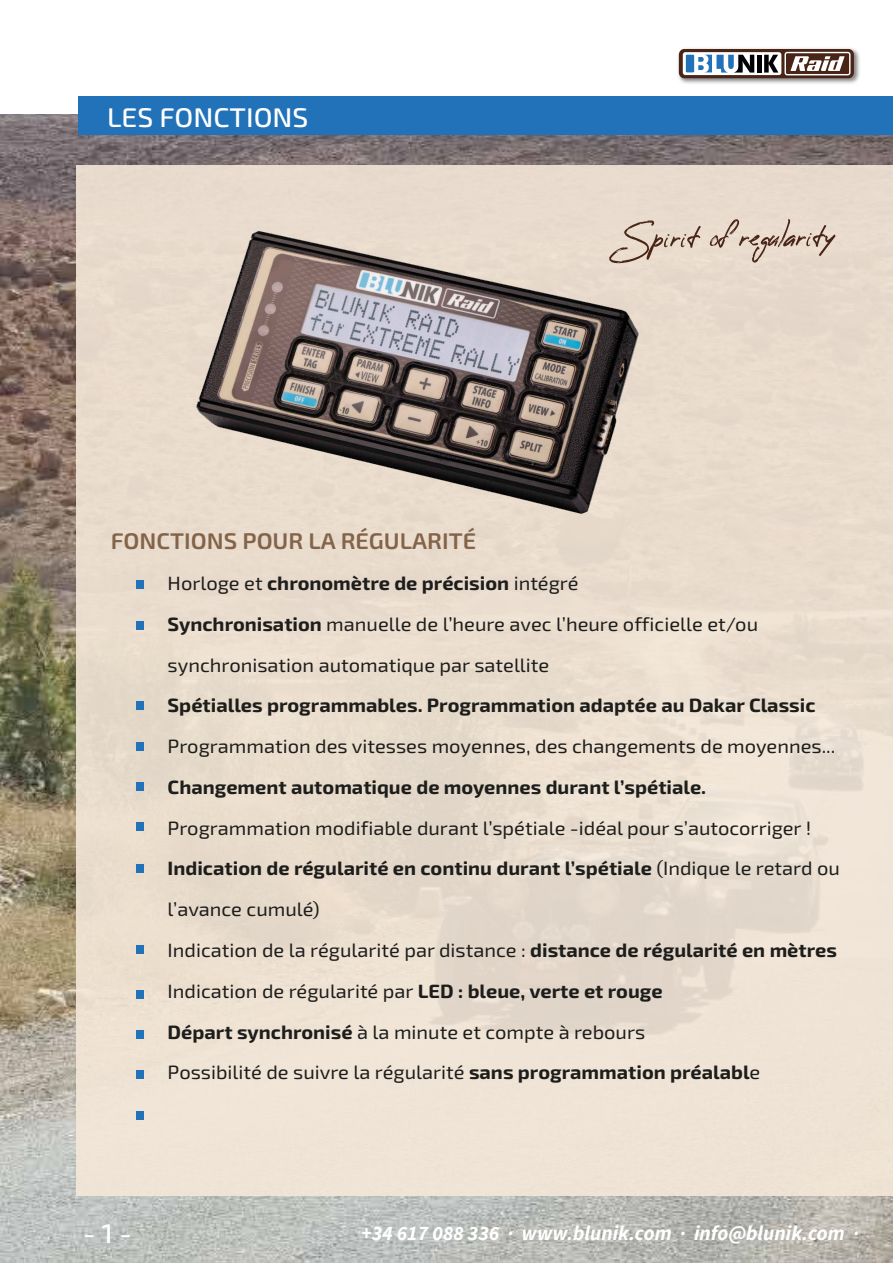
<style>
.page{position:relative;width:893px;height:1263px;background:#fff}
.page>*{position:absolute;margin:0;border:0;box-sizing:border-box;transform-origin:0 0}
.t1{font:500 27px "Exo 2";color:#fff;scale:1.05 1}
.t2{font:600 22.65px "Exo 2";color:#83644a;scale:1.05 1}
.t3{font:italic 700 20.55px "Source Sans Pro";color:#fff}
.t4{font:19.2px/40.8px "Exo 2";color:#1d1d1b;scale:1.05 1}
.t5{font:700 19.2px "Exo 2";color:#1d1d1b;scale:1.05 1}
.s1{font-weight:700}
</style>
<div class="page">
<img style="left:0;top:115px;width:893px;height:1148px">
<div style="left:77px;top:165px;width:816px;height:1031px;background:#eaddce"></div>
<svg style="left:656px;top:225px;width:45px;height:23px"></svg>
<svg style="left:710px;top:219px;width:125px;height:44px"></svg>
<div style="left:78px;top:97px;width:815px;height:38px;background:#2272b9"></div>
<img style="left:678px;top:48px;width:182px;height:36px">
<svg style="left:679px;top:49px;width:175px;height:29px"></svg>
<svg style="left:683px;top:52px;width:98px;height:23px"></svg>
<hr style="left:757px;top:55px;width:4px;height:18px;background:#010007">
<svg style="left:764px;top:55px;width:14px;height:18px"></svg>
<svg style="left:686px;top:55px;width:68px;height:18px"></svg>
<svg style="left:784px;top:52px;width:66px;height:23px"></svg>
<img style="left:196px;top:220px;width:460px;height:294px">
<div style="left:136px;top:580px;width:8px;height:9px;background:#2272b9"></div>
<div style="left:136px;top:621px;width:8px;height:9px;background:#2272b9"></div>
<div style="left:136px;top:701px;width:8px;height:9px;background:#2272b9"></div>
<div style="left:136px;top:742px;width:8px;height:9px;background:#2272b9"></div>
<div style="left:136px;top:782px;width:8px;height:9px;background:#2272b9"></div>
<div style="left:136px;top:822px;width:8px;height:9px;background:#2272b9"></div>
<div style="left:136px;top:864px;width:8px;height:9px;background:#2272b9"></div>
<div style="left:136px;top:990px;width:8px;height:8px;background:#2272b9"></div>
<div style="left:136px;top:1030px;width:8px;height:9px;background:#2272b9"></div>
<div style="left:136px;top:1070px;width:8px;height:9px;background:#2272b9"></div>
<div style="left:136px;top:1111px;width:8px;height:9px;background:#2272b9"></div>
<div style="left:136px;top:945px;width:8px;height:9px;background:#2272b9"></div>
<h1 class="t1" style="left:107px;top:101px;width:193px">LES FONCTIONS</h1>
<p class="t2" style="left:111px;top:528px;width:349px">FONCTIONS POUR LA RÉGULARITÉ</p>
<p class="t4" style="left:168px;top:563px;width:564px">Horloge et <span class="s1">chronomètre de précision</span> intégré<br><span class="s1">Synchronisation</span> manuelle de l’heure avec l’heure officielle et/ou synchronisation automatique par satellite</p>
<p class="t5" style="left:168px;top:694px;width:619px">Spétialles programmables. Programmation adaptée au Dakar Classic</p>
<p class="t4" style="left:168px;top:726px;width:637px">Programmation des vitesses moyennes, des changements de moyennes...</p>
<p class="t5" style="left:168px;top:776px;width:514px">Changement automatique de moyennes durant l’spétiale.</p>
<p class="t4" style="left:168px;top:808px;width:642px">Programmation modifiable durant l’spétiale -idéal pour s’autocorriger !<br><span class="s1">Indication de régularité en continu durant l’spétiale</span> (Indique le retard ou l’avance cumulé)<br>Indication de la régularité par distance : <span class="s1">distance de régularité en mètres </span>Indication de régularité par <span class="s1">LED : bleue, verte et rouge<br>Départ synchronisé</span> à la minute et compte à rebours<br>Possibilité de suivre la régularité <span class="s1">sans programmation préalabl</span>e</p>
<h1 class="t1" style="left:83px;top:1217px;width:48px">- 1 -</h1>
<p class="t3" style="left:361px;top:1220px;width:499px">+34 617 088 336 · www.blunik.com · info@blunik.com ·</p>
</div>
